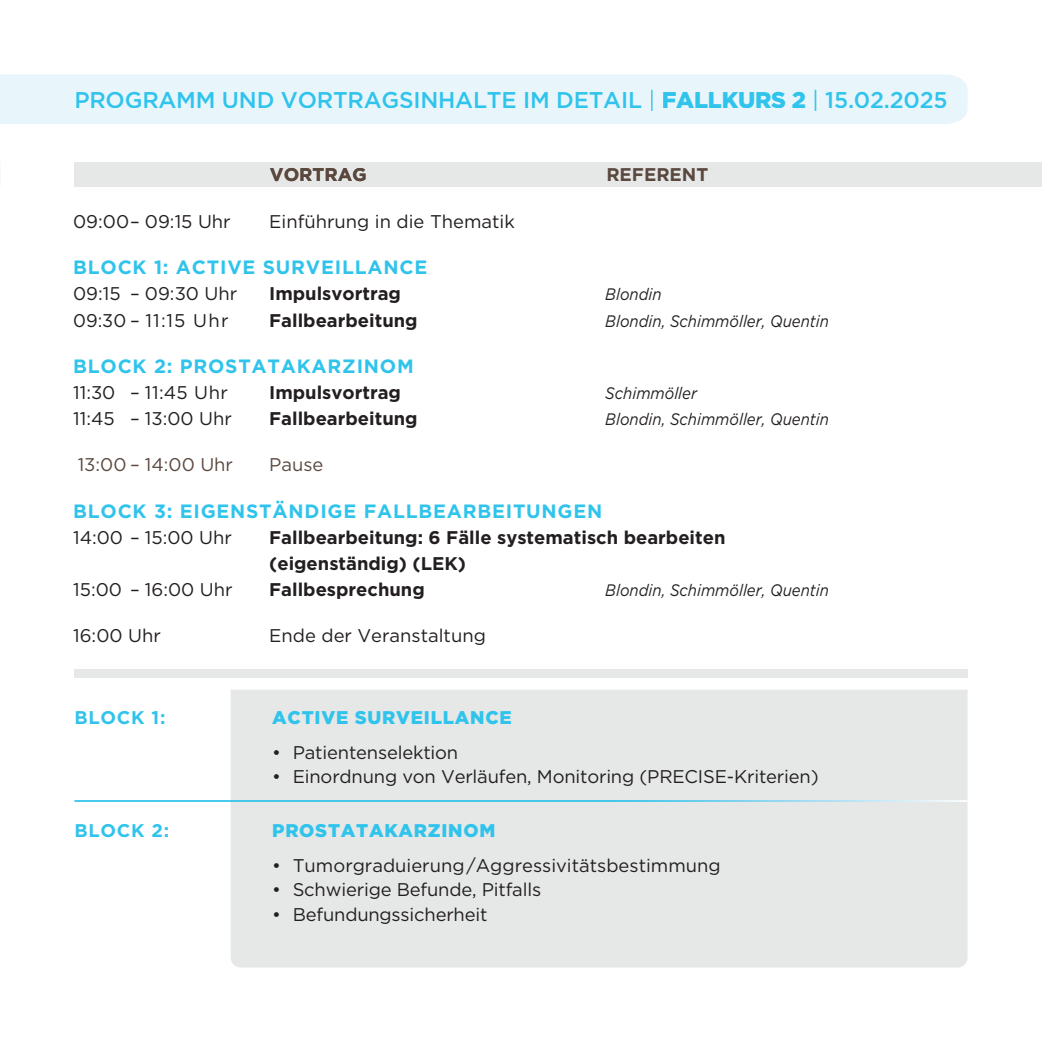
<style>
.page{position:relative;width:1042px;height:1042px;background:#fff}
.page>*{position:absolute;margin:0;border:0;box-sizing:border-box;transform-origin:0 0}
.t1{font:500 22.75px "Gotham";letter-spacing:-.01em;color:#30c3ec}
.t2{font:700 19.25px "Gotham";letter-spacing:.04em;color:#30c3ec}
.t3{font:18.38px "Gotham";color:#231f20}
.t4{font:700 18.38px/26.2px "Gotham";color:#231f20}
.t5{font:900 18.38px "Gotham";letter-spacing:.04em;color:#30c3ec}
.t6{font:18.38px "Gotham";color:#5a483f}
.t7{font:700 18.38px "Gotham";color:#5a483f}
.t8{font:700 18.38px "Gotham";letter-spacing:.04em;color:#30c3ec}
.t9{font:18.38px "Gotham";letter-spacing:.07em;color:#231f20}
.t10{font:18.38px "Gotham";letter-spacing:.025em;color:#231f20}
.t11{font:italic 16.62px "Gotham";color:#231f20;scale:.9 1}
.s1{font-weight:400}
.s2{font-weight:900}
</style>
<div class="page">
<div style="left:74px;top:162px;width:968px;height:25px;background:#e5e8e7"></div>
<div style="left:231px;top:690px;width:736px;height:277px;background:#e5e8e7"></div>
<div style="left:0;top:74px;width:967px;height:50px;background:#e8f6fc"></div>
<div style="left:76px;top:91px;width:566px;height:17px;background:#e8f6fc"></div>
<svg style="left:651px;top:89px;width:1px;height:22px"></svg>
<div style="left:663px;top:91px;width:143px;height:17px;background:#e8f6fc"></div>
<svg style="left:815px;top:89px;width:1px;height:22px"></svg>
<div style="left:818px;top:91px;width:128px;height:17px;background:#e8f6fc"></div>
<hr style="left:74px;top:800px;width:893px;height:2px;background:#fff">
<div style="left:74px;top:670px;width:893px;height:8px;background:#e5e8e7"></div>
<p class="t1" style="left:74px;top:85px;width:874px">PROGRAMM UND VORTRAGSINHALTE IM DETAIL <span class="s1">|</span> <span class="s2">FALLKURS 2</span> <span class="s1">|</span> 15.02.2025</p>
<p class="t7" style="left:270px;top:162px;width:98px">VORTRAG</p>
<p class="t7" style="left:606px;top:162px;width:103px">REFERENT</p>
<p class="t3" style="left:73px;top:210px;width:159px">09:00 – 09:15 Uhr</p>
<p class="t3" style="left:269px;top:210px;width:247px">Einführung in die Thematik</p>
<p class="t2" style="left:73px;top:255px;width:356px">BLOCK 1: ACTIVE SURVEILLANCE</p>
<p class="t3" style="left:73px;top:282px;width:166px">09:15 – 09:30 Uhr</p>
<p class="t4" style="left:269px;top:281px;width:133px">Impulsvortrag</p>
<p class="t11" style="left:605px;top:284px;width:64px">Blondin</p>
<p class="t9" style="left:73px;top:308px;width:157px">09:30 – 11:15 Uhr</p>
<p class="t4" style="left:269px;top:307px;width:150px">Fallbearbeitung</p>
<p class="t11" style="left:605px;top:310px;width:250px">Blondin, Schimmöller, Quentin</p>
<p class="t2" style="left:73px;top:353px;width:342px">BLOCK 2: PROSTATAKARZINOM</p>
<p class="t10" style="left:73px;top:381px;width:156px">11:30 – 11:45 Uhr</p>
<p class="t4" style="left:269px;top:379px;width:133px">Impulsvortrag</p>
<p class="t11" style="left:605px;top:382px;width:103px">Schimmöller</p>
<p class="t3" style="left:73px;top:407px;width:160px">11:45 – 13:00 Uhr</p>
<p class="t4" style="left:269px;top:405px;width:150px">Fallbearbeitung</p>
<p class="t11" style="left:605px;top:409px;width:250px">Blondin, Schimmöller, Quentin</p>
<p class="t6" style="left:78px;top:453px;width:157px">13:00 – 14:00 Uhr</p>
<p class="t6" style="left:269px;top:453px;width:56px">Pause</p>
<p class="t2" style="left:73px;top:498px;width:531px">BLOCK 3: EIGENSTÄNDIGE FALLBEARBEITUNGEN</p>
<p class="t3" style="left:73px;top:525px;width:160px">14:00 – 15:00 Uhr</p>
<p class="t4" style="left:269px;top:524px;width:458px">Fallbearbeitung: 6 Fälle systematisch bearbeiten (eigenständig) (LEK)</p>
<p class="t3" style="left:73px;top:578px;width:161px">15:00 – 16:00 Uhr</p>
<p class="t4" style="left:269px;top:576px;width:157px">Fallbesprechung</p>
<p class="t11" style="left:605px;top:580px;width:250px">Blondin, Schimmöller, Quentin</p>
<p class="t3" style="left:73px;top:624px;width:89px">16:00 Uhr</p>
<p class="t3" style="left:269px;top:624px;width:218px">Ende der Veranstaltung</p>
<p class="t8" style="left:74px;top:705px;width:93px">BLOCK 1:</p>
<p class="t5" style="left:272px;top:705px;width:241px">ACTIVE SURVEILLANCE</p>
<p class="t3" style="left:272px;top:740px;width:188px">• Patientenselektion</p>
<p class="t3" style="left:272px;top:765px;width:548px">• Einordnung von Verläufen, Monitoring (PRECISE-Kriterien)</p>
<p class="t8" style="left:74px;top:819px;width:96px">BLOCK 2:</p>
<p class="t5" style="left:272px;top:818px;width:225px">PROSTATAKARZINOM</p>
<p class="t3" style="left:272px;top:853px;width:450px">• Tumorgraduierung/Aggressivitätsbestimmung</p>
<p class="t3" style="left:272px;top:878px;width:270px">• Schwierige Befunde, Pitfalls</p>
<p class="t3" style="left:272px;top:902px;width:217px">• Befundungssicherheit</p>
</div>
